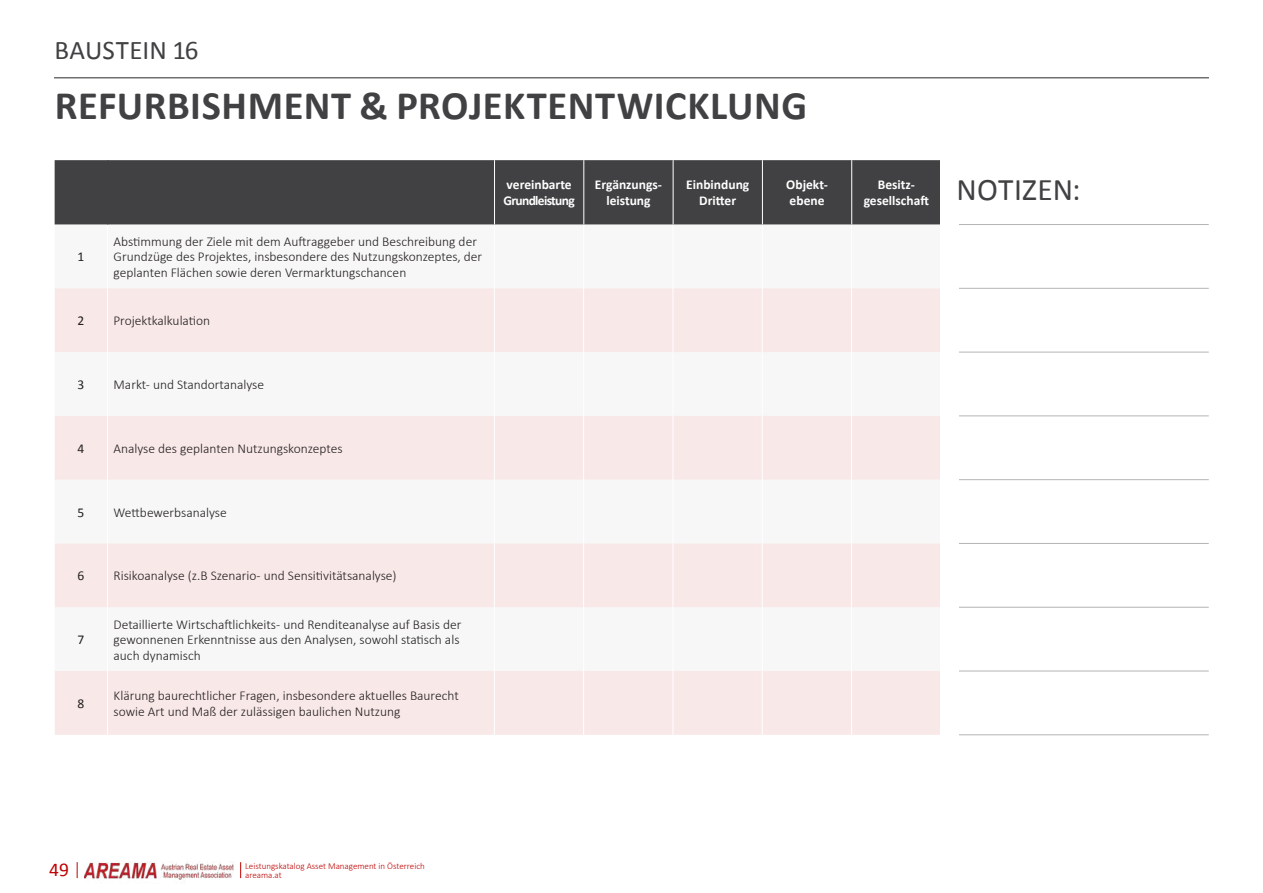
<style>
.page{position:relative;width:1263px;height:893px;background:#fff}
.page>*{position:absolute;margin:0;border:0;box-sizing:border-box;transform-origin:0 0}
.t1{font:700 40.5px "Calibri";letter-spacing:.01em;color:#414042}
.t2{font:31.5px "Calibri";letter-spacing:.01em;color:#414042}
.t3{font:27px "Calibri";letter-spacing:.005em;color:#414042}
.t4{font:19.5px "Calibri";color:#c00000}
.t5{font:300 13.5px/15.5px "Calibri";color:#231f20}
.t6{font:700 13.5px/16.2px "Calibri";color:#fff;text-align:center}
.t7{font:700 13.5px/16.2px "Calibri";letter-spacing:-.05em;color:#fff}
.t8{font:13.5px "Calibri";color:#231f20}
.t9{font:300 9px "Calibri";color:#c00000}
</style>
<div class="page">
<svg style="left:55px;top:288px;width:885px;height:447px;fill:#f9e8e8"></svg>
<svg style="left:959px;top:351px;width:250px;height:320px"></svg>
<hr style="left:107px;top:288px;width:1px;height:64px;background:#fff">
<hr style="left:494px;top:288px;width:1px;height:64px;background:#fff">
<hr style="left:583px;top:288px;width:1px;height:64px;background:#fff">
<hr style="left:672px;top:288px;width:1px;height:64px;background:#fff">
<hr style="left:762px;top:288px;width:1px;height:64px;background:#fff">
<hr style="left:851px;top:288px;width:1px;height:64px;background:#fff">
<hr style="left:107px;top:352px;width:1px;height:64px;background:#fff">
<hr style="left:494px;top:352px;width:1px;height:64px;background:#fff">
<hr style="left:583px;top:352px;width:1px;height:64px;background:#fff">
<hr style="left:672px;top:352px;width:1px;height:64px;background:#fff">
<hr style="left:762px;top:352px;width:1px;height:64px;background:#fff">
<hr style="left:851px;top:352px;width:1px;height:64px;background:#fff">
<hr style="left:107px;top:416px;width:1px;height:64px;background:#fff">
<hr style="left:494px;top:416px;width:1px;height:64px;background:#fff">
<hr style="left:583px;top:416px;width:1px;height:64px;background:#fff">
<hr style="left:672px;top:416px;width:1px;height:64px;background:#fff">
<hr style="left:762px;top:416px;width:1px;height:64px;background:#fff">
<hr style="left:851px;top:416px;width:1px;height:64px;background:#fff">
<hr style="left:107px;top:480px;width:1px;height:63px;background:#fff">
<hr style="left:494px;top:480px;width:1px;height:63px;background:#fff">
<hr style="left:583px;top:480px;width:1px;height:63px;background:#fff">
<hr style="left:672px;top:480px;width:1px;height:63px;background:#fff">
<hr style="left:762px;top:480px;width:1px;height:63px;background:#fff">
<hr style="left:851px;top:480px;width:1px;height:63px;background:#fff">
<hr style="left:107px;top:543px;width:1px;height:64px;background:#fff">
<hr style="left:494px;top:543px;width:1px;height:64px;background:#fff">
<hr style="left:583px;top:543px;width:1px;height:64px;background:#fff">
<hr style="left:672px;top:543px;width:1px;height:64px;background:#fff">
<hr style="left:762px;top:543px;width:1px;height:64px;background:#fff">
<hr style="left:851px;top:543px;width:1px;height:64px;background:#fff">
<hr style="left:107px;top:607px;width:1px;height:64px;background:#fff">
<hr style="left:494px;top:607px;width:1px;height:64px;background:#fff">
<hr style="left:583px;top:607px;width:1px;height:64px;background:#fff">
<hr style="left:672px;top:607px;width:1px;height:64px;background:#fff">
<hr style="left:762px;top:607px;width:1px;height:64px;background:#fff">
<hr style="left:851px;top:607px;width:1px;height:64px;background:#fff">
<hr style="left:107px;top:671px;width:1px;height:64px;background:#fff">
<hr style="left:494px;top:671px;width:1px;height:64px;background:#fff">
<hr style="left:583px;top:671px;width:1px;height:64px;background:#fff">
<hr style="left:672px;top:671px;width:1px;height:64px;background:#fff">
<hr style="left:762px;top:671px;width:1px;height:64px;background:#fff">
<hr style="left:851px;top:671px;width:1px;height:64px;background:#fff">
<hr style="left:941px;top:224px;width:268px;height:1px;background:#b5b5b5">
<hr style="left:941px;top:288px;width:268px;height:1px;background:#b5b5b5">
<hr style="left:941px;top:352px;width:268px;height:1px;background:#b5b5b5">
<hr style="left:941px;top:416px;width:268px;height:1px;background:#b5b5b5">
<hr style="left:941px;top:479px;width:268px;height:1px;background:#b5b5b5">
<hr style="left:941px;top:543px;width:268px;height:1px;background:#b5b5b5">
<hr style="left:941px;top:607px;width:268px;height:1px;background:#b5b5b5">
<hr style="left:941px;top:671px;width:268px;height:1px;background:#b5b5b5">
<hr style="left:941px;top:734px;width:268px;height:1px;background:#b5b5b5">
<img style="left:84px;top:861px;width:150px;height:21px">
<svg style="left:240px;top:862px;width:1px;height:16px"></svg>
<svg style="left:77px;top:862px;width:1px;height:16px"></svg>
<hr style="left:54px;top:77px;width:1155px;height:1px;background:#414042">
<div style="left:55px;top:160px;width:885px;height:64px;background:#414042"></div>
<hr style="left:494px;top:160px;width:1px;height:64px;background:#fff">
<hr style="left:583px;top:160px;width:1px;height:64px;background:#fff">
<hr style="left:673px;top:160px;width:1px;height:64px;background:#fff">
<hr style="left:762px;top:160px;width:1px;height:64px;background:#fff">
<hr style="left:851px;top:160px;width:1px;height:64px;background:#fff">
<hr style="left:107px;top:160px;width:1px;height:64px;background:#414042">
<div style="left:940px;top:149px;width:18px;height:729px;background:#fff"></div>
<h3 class="t3" style="left:55px;top:31px;width:146px">BAUSTEIN 16</h3>
<h1 class="t1" style="left:55px;top:77px;width:754px">REFURBISHMENT &amp; PROJEKTENTWICKLUNG</h1>
<p class="t8" style="left:77px;top:248px;width:8px">1</p>
<p class="t5" style="left:114px;top:234px;width:370px">Abstimmung der Ziele mit dem Auftraggeber und Beschreibung der<br>Grundzüge des Projektes, insbesondere des Nutzungskonzeptes, der geplanten Flächen sowie deren Vermarktungschancen</p>
<p class="t8" style="left:77px;top:311px;width:8px">2</p>
<p class="t5" style="left:114px;top:313px;width:98px">Projektkalkulation</p>
<p class="t8" style="left:77px;top:375px;width:8px">3</p>
<p class="t5" style="left:114px;top:377px;width:152px">Markt- und Standortanalyse</p>
<p class="t8" style="left:77px;top:439px;width:8px">4</p>
<p class="t5" style="left:114px;top:440px;width:231px">Analyse des geplanten Nutzungskonzeptes</p>
<p class="t8" style="left:77px;top:503px;width:8px">5</p>
<p class="t5" style="left:114px;top:504px;width:115px">Wettbewerbsanalyse</p>
<p class="t8" style="left:77px;top:567px;width:8px">6</p>
<p class="t5" style="left:114px;top:568px;width:285px">Risikoanalyse (z.B Szenario- und Sensitivitätsanalyse)</p>
<p class="t8" style="left:77px;top:630px;width:8px">7</p>
<p class="t5" style="left:114px;top:616px;width:349px">Detaillierte Wirtschaftlichkeits- und Renditeanalyse auf Basis der gewonnenen Erkenntnisse aus den Analysen, sowohl statisch als auch dynamisch</p>
<p class="t8" style="left:77px;top:694px;width:8px">8</p>
<p class="t5" style="left:114px;top:688px;width:347px">Klärung baurechtlicher Fragen, insbesondere aktuelles Baurecht sowie Art und Maß der zulässigen baulichen Nutzung</p>
<p class="t7" style="left:503px;top:176px;width:73px">vereinbarte<br>Grundleistung</p>
<p class="t6" style="left:595px;top:176px;width:69px">Ergänzungs&shy;leistung</p>
<p class="t6" style="left:686px;top:176px;width:65px">Einbindung<br>Dritter</p>
<p class="t6" style="left:786px;top:176px;width:43px;text-align:left">Objekt&shy;ebene</p>
<p class="t6" style="left:864px;top:176px;width:67px">Besitz&shy;gesellschaft</p>
<h2 class="t2" style="left:956px;top:168px;width:126px">NOTIZEN:</h2>
<p class="t9" style="left:245px;top:860px;width:181px">Leistungskatalog Asset Management in Österreich</p>
<h3 class="t4" style="left:49px;top:856px;width:21px">49</h3>
<p class="t9" style="left:245px;top:869px;width:38px">areama.at</p>
</div>
